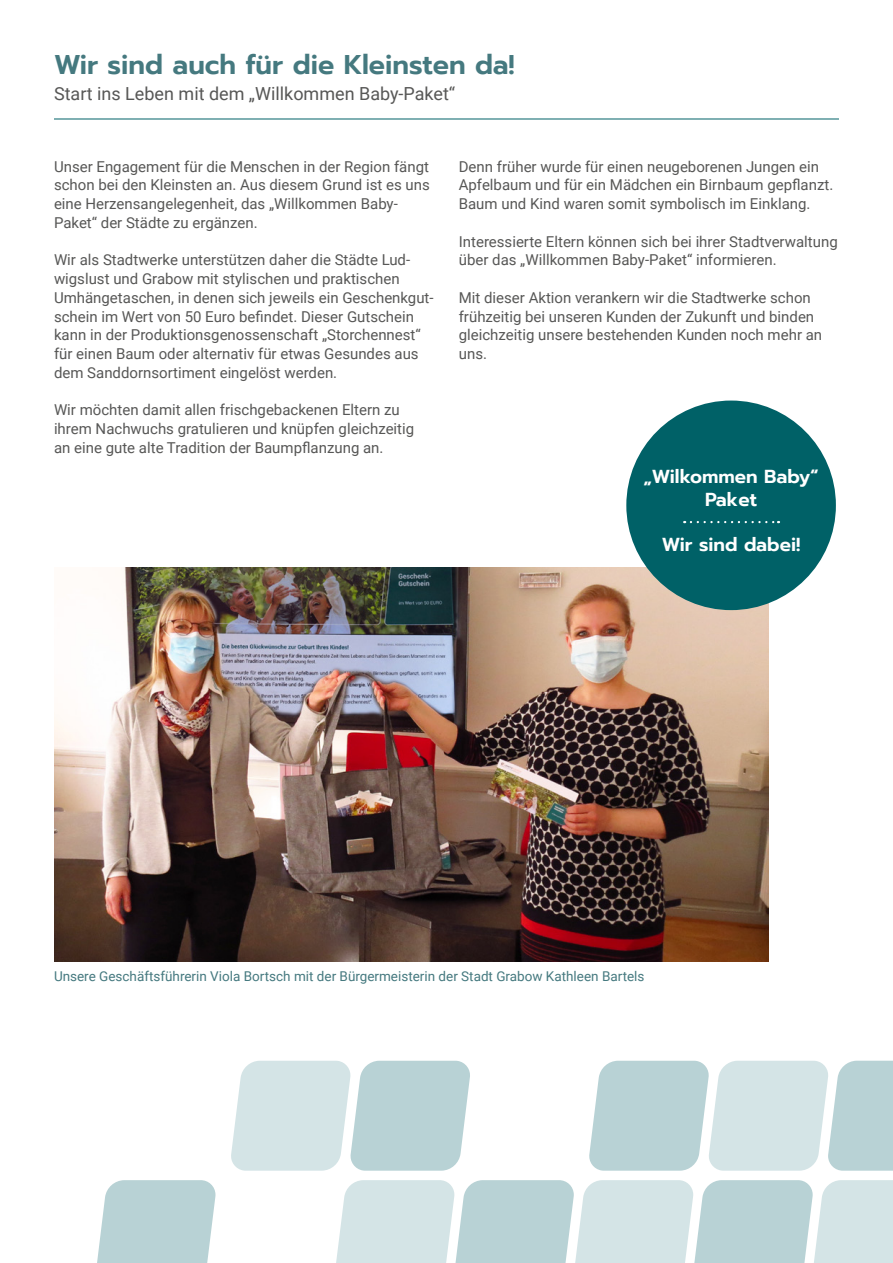
<style>
.page{position:relative;width:893px;height:1263px;background:#fff}
.page>*{position:absolute;margin:0;border:0;box-sizing:border-box;transform-origin:0 0}
.t1{font:600 27px "Prompt";color:#45797f}
.t2{font:600 18.75px "Prompt";color:#fff}
.t3{font:18px "Roboto";color:#575756}
.Fließtext_neu{font:15px/18.8px "Roboto";color:#575756}
.t4{font:13.5px "Roboto";color:#45797f}
</style>
<div class="page">
<hr style="left:54px;top:119px;width:785px;height:1px;background:#006167">
<img style="left:54px;top:567px;width:715px;height:394px">
<div style="left:626px;top:400px;width:210px;height:210px;background:#006167;border-radius:50%"></div>
<svg style="left:691px;top:521px;width:88px;height:2px"></svg>
<svg style="left:97px;top:1180px;width:118px;height:83px;background:#bdd5d8"></svg>
<svg style="left:336px;top:1180px;width:557px;height:83px;background:#ccdfe1"></svg>
<svg style="left:231px;top:1061px;width:239px;height:110px;background:#cbdee0"></svg>
<svg style="left:589px;top:1061px;width:304px;height:110px;background:#cadddf"></svg>
<p class="t1" style="left:54px;top:45px;width:462px">Wir sind auch für die Kleinsten da!</p>
<p class="t3" style="left:54px;top:81px;width:403px">Start ins Leben mit dem „Willkommen Baby-Paket“</p>
<p class="Fließtext_neu" style="left:54px;top:156px;width:377px;text-align:justify">Unser Engagement für die Menschen in der Region fängt schon bei den Kleinsten an. Aus diesem Grund ist es uns eine Herzensangelegenheit, das „Willkommen Baby-</p>
<p class="Fließtext_neu" style="left:54px;top:213px;width:205px">Paket“ der Städte zu ergänzen.</p>
<p class="Fließtext_neu" style="left:54px;top:250px;width:381px">Wir als Stadtwerke unterstützen daher die Städte Lud&shy;wigslust und Grabow mit stylischen und praktischen Umhängetaschen, in denen sich jeweils ein Geschenkgut&shy;schein im Wert von 50 Euro befindet. Dieser Gutschein kann in der Produktionsgenossenschaft „Storchennest“ für einen Baum oder alternativ für etwas Gesundes aus dem Sanddornsortiment eingelöst werden.</p>
<p class="Fließtext_neu" style="left:54px;top:400px;width:362px">Wir möchten damit allen frischgebackenen Eltern zu ihrem Nachwuchs gratulieren und knüpfen gleichzeitig</p>
<p class="Fließtext_neu" style="left:54px;top:438px;width:331px">an eine gute alte Tradition der Baumpflanzung an.</p>
<p class="Fließtext_neu" style="left:459px;top:156px;width:376px">Denn früher wurde für einen neugeborenen Jungen ein<br>Apfelbaum und für ein Mädchen ein Birnbaum gepflanzt.<br>Baum und Kind waren somit symbolisch im Einklang.</p>
<p class="Fließtext_neu" style="left:459px;top:231px;width:380px">Interessierte Eltern können sich bei ihrer Stadtverwaltung über das „Willkommen Baby-Paket“ informieren.</p>
<p class="Fließtext_neu" style="left:459px;top:288px;width:365px">Mit dieser Aktion verankern wir die Stadtwerke schon frühzeitig bei unseren Kunden der Zukunft und binden gleichzeitig unsere bestehenden Kunden noch mehr an uns.</p>
<p class="t2" style="left:643px;top:463px;width:177px">„Wilkommen Baby“</p>
<p class="t2" style="left:705px;top:485px;width:53px">Paket</p>
<p class="t2" style="left:662px;top:530px;width:140px">Wir sind dabei!</p>
<p class="t4" style="left:54px;top:967px;width:592px">Unsere Geschäftsführerin Viola Bortsch mit der Bürgermeisterin der Stadt Grabow Kathleen Bartels</p>
</div>
